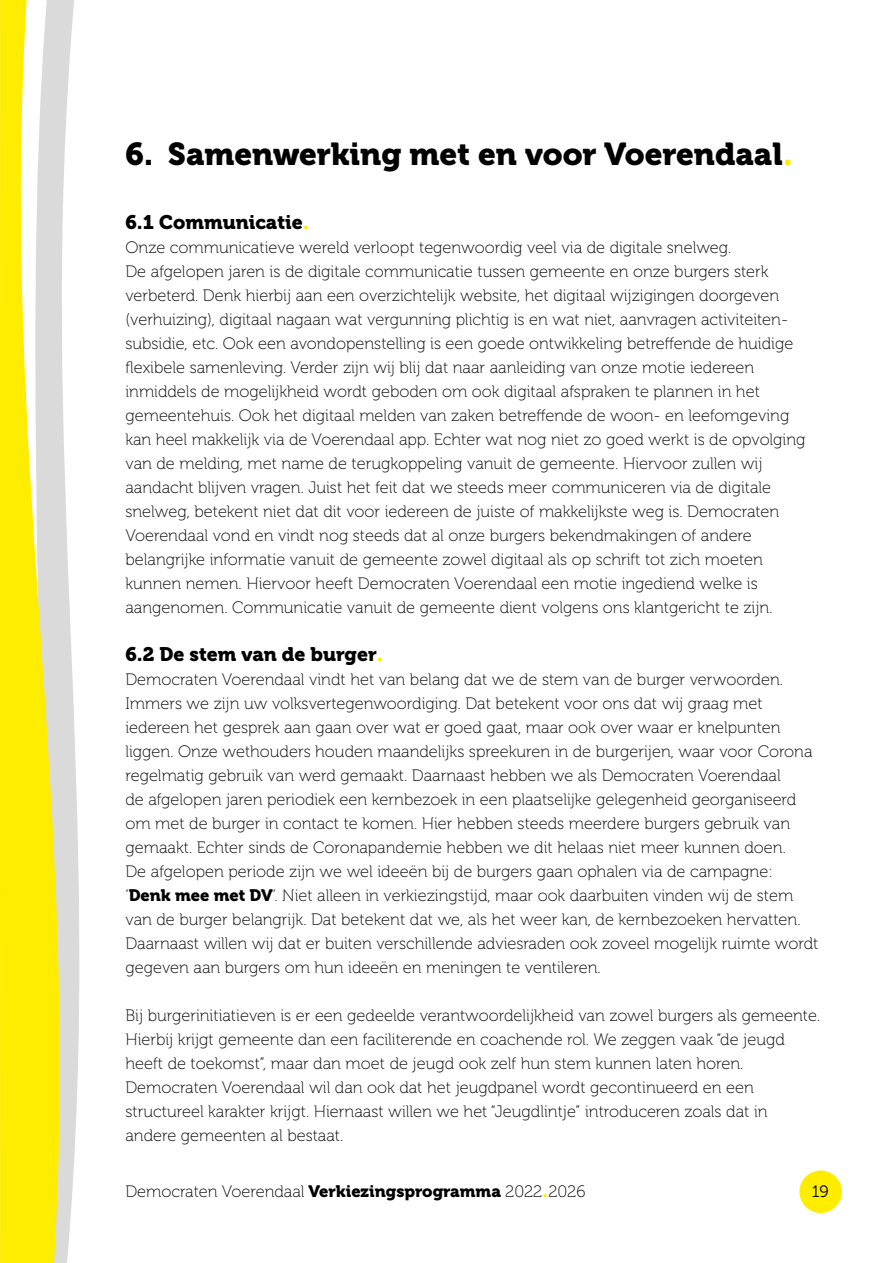
<style>
.page{position:relative;width:893px;height:1263px;background:#fff}
.page>*{position:absolute;margin:0;border:0;box-sizing:border-box;transform-origin:0 0}
.t1{font:31.5px "Museo 900";color:#000}
.t2{font:19.5px "Museo 900";color:#000}
.t3{font:16.5px/24px "Museo 100";color:#000}
.t4{font:16.5px "Museo 300";color:#000}
.s1{font-family:"Tisa Pro";font-weight:700;color:#ffed00}
.s2{font-family:"Museo 900"}
</style>
<div class="page">
<svg style="left:0;top:0;width:80px;height:1263px"></svg>
<div style="left:799px;top:1170px;width:43px;height:43px;background:#ffed00;border-radius:50%"></div>
<h1 class="t1" style="left:125px;top:136px;width:669px">6. Samenwerking met en voor Voerendaal<span class="s1">.</span></h1>
<p class="t2" style="left:125px;top:211px;width:185px">6.1 Communicatie<span class="s1">.</span></p>
<p class="t3" style="left:125px;top:236px;width:681px">Onze communicatieve wereld verloopt tegenwoordig veel via de digitale snelweg.<br>De afgelopen jaren is de digitale communicatie tussen gemeente en onze burgers sterk verbeterd. Denk hierbij aan een overzichtelijk website, het digitaal wijzigingen doorgeven (verhuizing), digitaal nagaan wat vergunning plichtig is en wat niet, aanvragen activiteiten&shy;subsidie, etc. Ook een avondopenstelling is een goede ontwikkeling betreffende de huidige flexibele samenleving. Verder zijn wij blij dat naar aanleiding van onze motie iedereen inmiddels de mogelijkheid wordt geboden om ook digitaal afspraken te plannen in het gemeentehuis. Ook het digitaal melden van zaken betreffende de woon- en leefomgeving kan heel makkelijk via de Voerendaal app. Echter wat nog niet zo goed werkt is de opvolging van de melding, met name de terugkoppeling vanuit de gemeente. Hiervoor zullen wij aandacht blijven vragen. Juist het feit dat we steeds meer communiceren via de digitale snelweg, betekent niet dat dit voor iedereen de juiste of makkelijkste weg is. Democraten Voerendaal vond en vindt nog steeds dat al onze burgers bekendmakingen of andere belangrijke informatie vanuit de gemeente zowel digitaal als op schrift tot zich moeten kunnen nemen. Hiervoor heeft Democraten Voerendaal een motie ingediend welke is aangenomen. Communicatie vanuit de gemeente dient volgens ons klantgericht te zijn.</p>
<p class="t2" style="left:125px;top:643px;width:259px">6.2 De stem van de burger<span class="s1">.</span></p>
<p class="t3" style="left:125px;top:668px;width:694px">Democraten Voerendaal vindt het van belang dat we de stem van de burger verwoorden.<br>Immers we zijn uw volksvertegenwoordiging. Dat betekent voor ons dat wij graag met iedereen het gesprek aan gaan over wat er goed gaat, maar ook over waar er knelpunten liggen. Onze wethouders houden maandelijks spreekuren in de burgerijen, waar voor Corona regelmatig gebruik van werd gemaakt. Daarnaast hebben we als Democraten Voerendaal<br>de afgelopen jaren periodiek een kernbezoek in een plaatselijke gelegenheid georganiseerd om met de burger in contact te komen. Hier hebben steeds meerdere burgers gebruik van gemaakt. Echter sinds de Coronapandemie hebben we dit helaas niet meer kunnen doen.<br>De afgelopen periode zijn we wel ideeën bij de burgers gaan ophalen via de campagne: ‘<span class="s2">Denk mee met DV</span>’. Niet alleen in verkiezingstijd, maar ook daarbuiten vinden wij de stem van de burger belangrijk. Dat betekent dat we, als het weer kan, de kernbezoeken hervatten.<br>Daarnaast willen wij dat er buiten verschillende adviesraden ook zoveel mogelijk ruimte wordt gegeven aan burgers om hun ideeën en meningen te ventileren.</p>
<p class="t3" style="left:125px;top:1004px;width:696px">Bij burgerinitiatieven is er een gedeelde verantwoordelijkheid van zowel burgers als gemeente.<br>Hierbij krijgt gemeente dan een faciliterende en coachende rol. We zeggen vaak “de jeugd heeft de toekomst”, maar dan moet de jeugd ook zelf hun stem kunnen laten horen.<br>Democraten Voerendaal wil dan ook dat het jeugdpanel wordt gecontinueerd en een structureel karakter krijgt. Hiernaast willen we het “Jeugdlintje” introduceren zoals dat in andere gemeenten al bestaat.</p>
<p class="t3" style="left:125px;top:1180px;width:462px">Democraten Voerendaal <span class="s2">Verkiezingsprogramma</span> 2022<span class="s1">.</span>2026</p>
<p class="t4" style="left:812px;top:1182px;width:18px">19</p>
</div>
